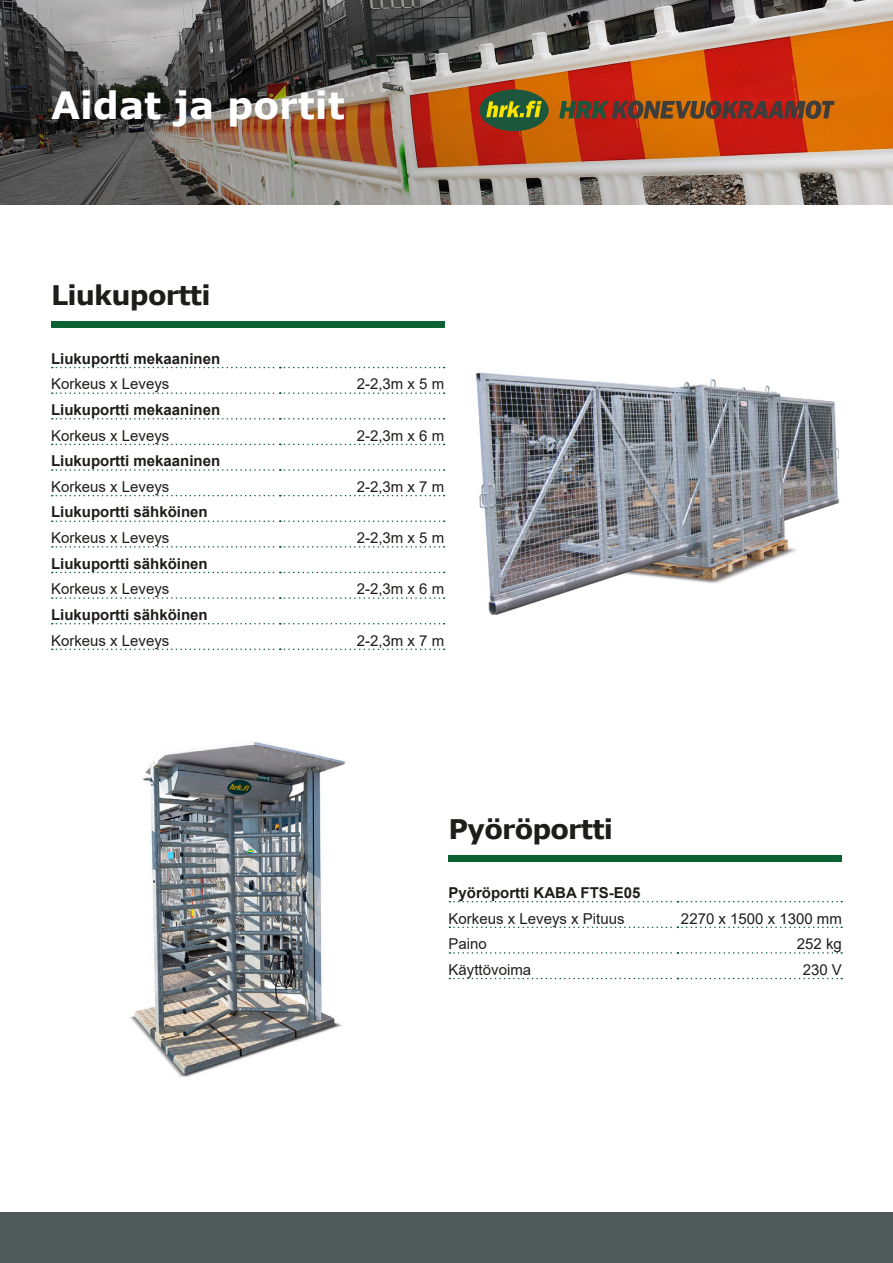
<style>
.page{position:relative;width:893px;height:1263px;background:#fff}
.page>*{position:absolute;margin:0;border:0;box-sizing:border-box;transform-origin:0 0}
.HRK_TuoteHead{font:700 37.5px "Verdana";color:#fff}
.t1{font:700 27px "Verdana";letter-spacing:-.03em;color:#1d1d1b}
.HRK_Table_Data_5mm{font:15px "Arial";color:#1d1d1b}
.HRK_Table_Data_5mm-2{font:700 15px "Arial";color:#1d1d1b}
</style>
<div class="page">
<img style="left:0;top:0;width:893px;height:205px">
<svg style="left:559px;top:101px;width:276px;height:18px;background:#744128"></svg>
<div style="left:479px;top:89px;width:70px;height:42px;background:#1c573d;border-radius:50%"></div>
<svg style="left:486px;top:101px;width:56px;height:16px"></svg>
<div style="left:51px;top:322px;width:393px;height:6px;background:#0d6234"></div>
<svg style="left:52px;top:367px;width:393px;height:1px"></svg>
<svg style="left:52px;top:392px;width:393px;height:2px"></svg>
<svg style="left:52px;top:418px;width:393px;height:1px"></svg>
<svg style="left:52px;top:444px;width:393px;height:1px"></svg>
<svg style="left:52px;top:469px;width:393px;height:2px"></svg>
<svg style="left:52px;top:495px;width:393px;height:1px"></svg>
<svg style="left:52px;top:520px;width:393px;height:2px"></svg>
<svg style="left:52px;top:546px;width:393px;height:2px"></svg>
<svg style="left:52px;top:572px;width:393px;height:1px"></svg>
<svg style="left:52px;top:597px;width:393px;height:2px"></svg>
<svg style="left:52px;top:623px;width:393px;height:1px"></svg>
<svg style="left:52px;top:648px;width:393px;height:2px"></svg>
<div style="left:449px;top:855px;width:393px;height:7px;background:#0d6234"></div>
<svg style="left:449px;top:901px;width:393px;height:1px"></svg>
<svg style="left:449px;top:926px;width:393px;height:2px"></svg>
<svg style="left:449px;top:952px;width:393px;height:2px"></svg>
<svg style="left:449px;top:978px;width:393px;height:1px"></svg>
<div style="left:0;top:1213px;width:893px;height:50px;background:#4e595a"></div>
<img style="left:130px;top:742px;width:216px;height:335px">
<img style="left:475px;top:372px;width:364px;height:244px">
<p class="HRK_TuoteHead" style="left:51px;top:79px;width:295px">Aidat ja portit</p>
<p class="t1" style="left:51px;top:276px;width:161px">Liukuportti</p>
<p class="HRK_Table_Data_5mm-2" style="left:51px;top:348px;width:171px">Liukuportti mekaaninen</p>
<p class="HRK_Table_Data_5mm" style="left:51px;top:374px;width:120px">Korkeus x Leveys</p>
<p class="HRK_Table_Data_5mm" style="left:357px;top:374px;width:89px">2-2,3m x 5 m</p>
<p class="HRK_Table_Data_5mm-2" style="left:51px;top:399px;width:171px">Liukuportti mekaaninen</p>
<p class="HRK_Table_Data_5mm" style="left:51px;top:425px;width:120px">Korkeus x Leveys</p>
<p class="HRK_Table_Data_5mm" style="left:357px;top:425px;width:89px">2-2,3m x 6 m</p>
<p class="HRK_Table_Data_5mm-2" style="left:51px;top:450px;width:171px">Liukuportti mekaaninen</p>
<p class="HRK_Table_Data_5mm" style="left:51px;top:476px;width:120px">Korkeus x Leveys</p>
<p class="HRK_Table_Data_5mm" style="left:357px;top:476px;width:89px">2-2,3m x 7 m</p>
<p class="HRK_Table_Data_5mm-2" style="left:51px;top:502px;width:158px">Liukuportti sähköinen</p>
<p class="HRK_Table_Data_5mm" style="left:51px;top:527px;width:120px">Korkeus x Leveys</p>
<p class="HRK_Table_Data_5mm" style="left:357px;top:527px;width:89px">2-2,3m x 5 m</p>
<p class="HRK_Table_Data_5mm-2" style="left:51px;top:553px;width:158px">Liukuportti sähköinen</p>
<p class="HRK_Table_Data_5mm" style="left:51px;top:579px;width:120px">Korkeus x Leveys</p>
<p class="HRK_Table_Data_5mm" style="left:357px;top:579px;width:89px">2-2,3m x 6 m</p>
<p class="HRK_Table_Data_5mm-2" style="left:51px;top:604px;width:158px">Liukuportti sähköinen</p>
<p class="HRK_Table_Data_5mm" style="left:51px;top:630px;width:120px">Korkeus x Leveys</p>
<p class="HRK_Table_Data_5mm" style="left:357px;top:630px;width:89px">2-2,3m x 7 m</p>
<p class="t1" style="left:449px;top:810px;width:166px">Pyöröportti</p>
<p class="HRK_Table_Data_5mm-2" style="left:449px;top:882px;width:193px">Pyöröportti KABA FTS-E05</p>
<p class="HRK_Table_Data_5mm" style="left:449px;top:908px;width:177px">Korkeus x Leveys x Pituus</p>
<p class="HRK_Table_Data_5mm" style="left:681px;top:908px;width:162px">2270 x 1500 x 1300 mm</p>
<p class="HRK_Table_Data_5mm" style="left:449px;top:933px;width:40px">Paino</p>
<p class="HRK_Table_Data_5mm" style="left:797px;top:933px;width:47px">252 kg</p>
<p class="HRK_Table_Data_5mm" style="left:449px;top:959px;width:84px">Käyttövoima</p>
<p class="HRK_Table_Data_5mm" style="left:803px;top:959px;width:41px">230 V</p>
</div>
